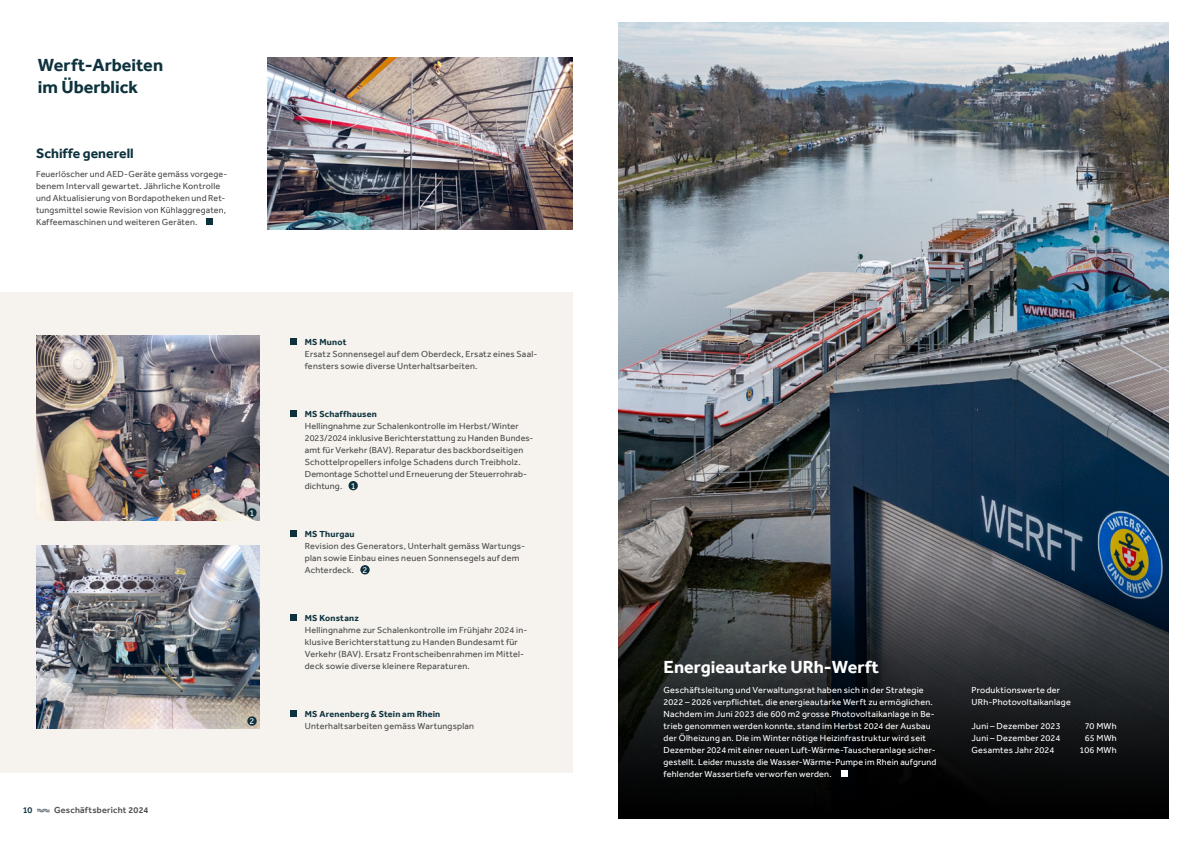
<style>
.page{position:relative;width:1191px;height:842px;background:#fff}
.page>*{position:absolute;margin:0;border:0;box-sizing:border-box;transform-origin:0 0}
.t1{font:700 18px/21.6px "Effra";color:#0d323e}
.t2{font:700 18px "Effra";color:#fff}
.t3{font:700 14px "Effra";color:#0d323e}
.t4{font:9px/12px "Effra";letter-spacing:.02em;color:#4a4a49}
.t5{font:9px/12px "Effra";letter-spacing:.02em;color:#fff}
.t6{font:700 9px "Effra";letter-spacing:.025em;color:#0d323e}
.t7{font:500 9px "Effra";letter-spacing:.02em;color:#4a4a49}
.t8{font:500 9px "Effra";color:#0d323e}
</style>
<div class="page">
<div style="left:0;top:292px;width:573px;height:480px;background:#f6f3ee"></div>
<svg style="left:37px;top:808px;width:13px;height:5px"></svg>
<img style="left:618px;top:23px;width:550px;height:530px">
<svg style="left:618px;top:553px;width:550px;height:266px;background:#222527"></svg>
<div style="left:207px;top:218px;width:6px;height:7px;background:#0d323e"></div>
<svg style="left:291px;top:410px;width:6px;height:6px"></svg>
<div style="left:291px;top:338px;width:6px;height:7px;background:#0d323e"></div>
<div style="left:291px;top:530px;width:6px;height:7px;background:#0d323e"></div>
<div style="left:291px;top:710px;width:6px;height:7px;background:#0d323e"></div>
<div style="left:291px;top:614px;width:6px;height:7px;background:#0d323e"></div>
<img style="left:36px;top:546px;width:224px;height:183px">
<img style="left:268px;top:58px;width:305px;height:171px">
<img style="left:36px;top:336px;width:224px;height:185px">
<svg style="left:647px;top:429px;width:7px;height:6px"></svg>
<div style="left:841px;top:770px;width:6px;height:7px;background:#fff"></div>
<div style="left:348px;top:481px;width:10px;height:9px;background:#0d323e;border-radius:50%"></div>
<div style="left:247px;top:508px;width:10px;height:9px;background:#0d323e;border-radius:50%"></div>
<svg style="left:247px;top:716px;width:10px;height:10px"></svg>
<div style="left:360px;top:565px;width:10px;height:9px;background:#0d323e;border-radius:50%"></div>
<h1 class="t1" style="left:38px;top:54px;width:127px">Werft-Arbeiten im Überblick</h1>
<h2 class="t3" style="left:36px;top:145px;width:99px">Schiffe generell</h2>
<p class="t4" style="left:36px;top:168px;width:193px">Feuerlöscher und AED-Geräte gemäss vorgege&shy;benem Intervall gewartet. Jährliche Kontrolle und Aktualisierung von Bordapotheken und Ret&shy;tungsmittel sowie Revision von Kühlaggregaten, Kaffeemaschinen und weiteren Geräten.</p>
<p class="t8" style="left:23px;top:804px;width:11px">10</p>
<p class="t7" style="left:54px;top:804px;width:96px">Geschäftsbericht 2024</p>
<p class="t5" style="left:249px;top:507px;width:6px">1</p>
<p class="t5" style="left:249px;top:715px;width:6px">2</p>
<p class="t6" style="left:305px;top:336px;width:43px">MS Munot</p>
<p class="t4" style="left:305px;top:348px;width:234px">Ersatz Sonnensegel auf dem Oberdeck, Ersatz eines Saal&shy;fensters sowie diverse Unterhaltsarbeiten.</p>
<p class="t6" style="left:305px;top:408px;width:74px">MS Schaffhausen</p>
<p class="t4" style="left:305px;top:420px;width:230px">Hellingnahme zur Schalenkontrolle im Herbst/Winter 2023/2024 inklusive Berichterstattung zu Handen Bundes&shy;amt für Verkehr (BAV). Reparatur des backbordseitigen Schottelpropellers infolge Schadens durch Treibholz.<br>Demontage Schottel und Erneuerung der Steuerrohrab&shy;dichtung.</p>
<p class="t5" style="left:351px;top:479px;width:6px">1</p>
<p class="t6" style="left:305px;top:528px;width:51px">MS Thurgau</p>
<p class="t4" style="left:305px;top:540px;width:222px">Revision des Generators, Unterhalt gemäss Wartungs&shy;plan sowie Einbau eines neuen Sonnensegels auf dem<br>Achterdeck.</p>
<p class="t5" style="left:362px;top:564px;width:6px">2</p>
<p class="t6" style="left:305px;top:612px;width:55px">MS Konstanz</p>
<p class="t4" style="left:305px;top:624px;width:224px">Hellingnahme zur Schalenkontrolle im Frühjahr 2024 in&shy;klusive Berichterstattung zu Handen Bundesamt für Verkehr (BAV). Ersatz Frontscheibenrahmen im Mittel&shy;deck sowie diverse kleinere Reparaturen.</p>
<p class="t6" style="left:305px;top:708px;width:137px">MS Arenenberg &amp; Stein am Rhein</p>
<p class="t4" style="left:305px;top:720px;width:171px">Unterhaltsarbeiten gemäss Wartungsplan</p>
<h1 class="t2" style="left:663px;top:656px;width:217px">Energieautarke URh-Werft</h1>
<p class="t5" style="left:663px;top:684px;width:274px">Geschäftsleitung und Verwaltungsrat haben sich in der Strategie 2022 – 2026 verpflichtet, die energieautarke Werft zu ermöglichen.<br>Nachdem im Juni 2023 die 600 m2 grosse Photovoltaikanlage in Be&shy;trieb genommen werden konnte, stand im Herbst 2024 der Ausbau der Ölheizung an. Die im Winter nötige Heizinfrastruktur wird seit Dezember 2024 mit einer neuen Luft-Wärme-Tauscheranlage sicher&shy;gestellt. Leider musste die Wasser-Wärme-Pumpe im Rhein aufgrund fehlender Wassertiefe verworfen werden.</p>
<p class="t5" style="left:971px;top:684px;width:101px">Produktionswerte der<br>URh-Photovoltaikanlage</p>
<p class="t5" style="left:971px;top:720px;width:91px">Juni – Dezember 2023</p>
<p class="t5" style="left:1084px;top:720px;width:33px">70 MWh</p>
<p class="t5" style="left:971px;top:732px;width:90px">Juni – Dezember 2024</p>
<p class="t5" style="left:1084px;top:732px;width:33px">65 MWh</p>
<p class="t5" style="left:971px;top:744px;width:84px">Gesamtes Jahr 2024</p>
<p class="t5" style="left:1079px;top:744px;width:39px">106 MWh</p>
</div>
